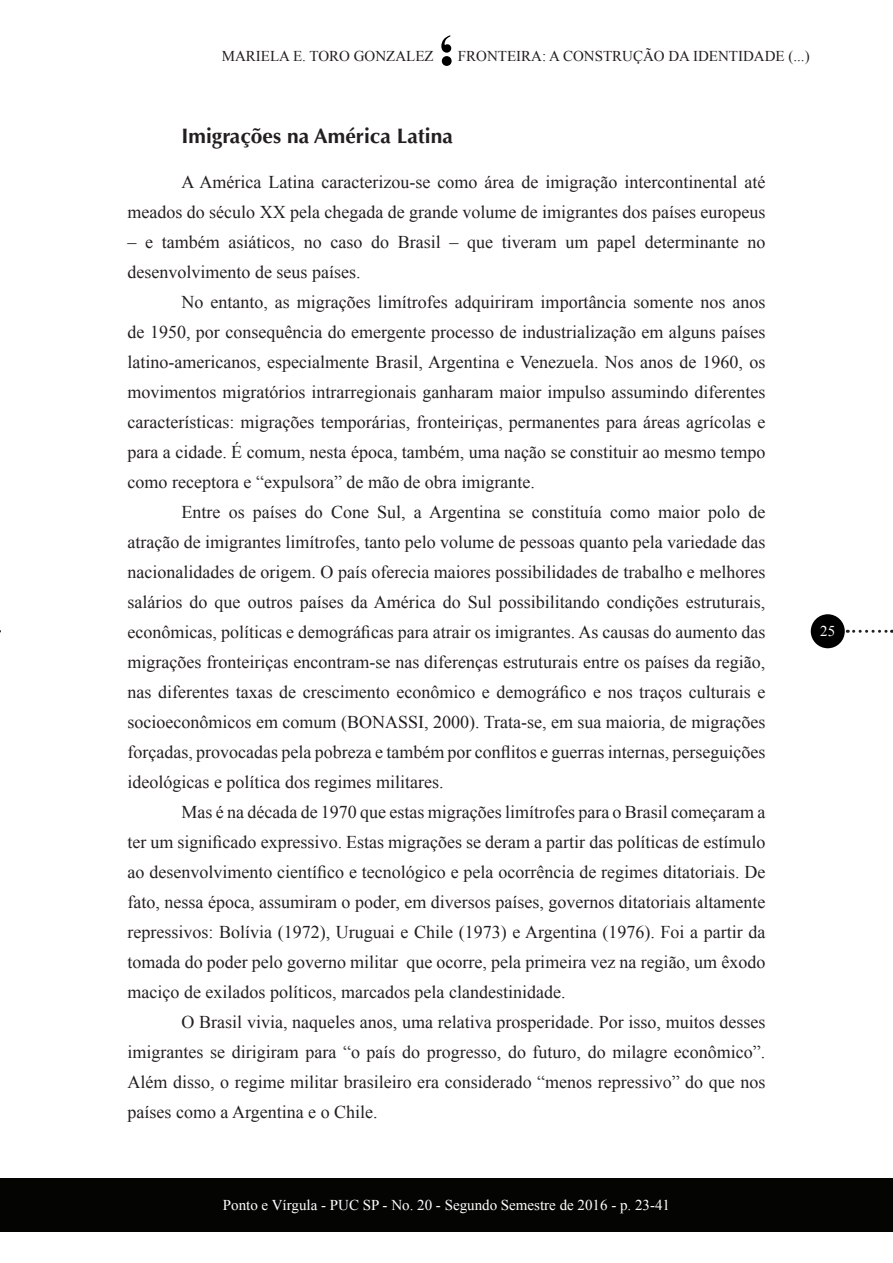
<style>
.page{position:relative;width:893px;height:1263px;background:#fff}
.page>*{position:absolute;margin:0;border:0;box-sizing:border-box;transform-origin:0 0}
.t1{font:700 21px "Optima";color:#231f20}
.t2{font:18px/30px "Times New Roman";color:#231f20;text-align:justify}
.t3{font:15px "Times New Roman";color:#231f20}
.t4{font:15px "Times New Roman";color:#fff}
</style>
<div class="page">
<svg style="left:441px;top:35px;width:11px;height:31px"></svg>
<div style="left:0;top:1178px;width:893px;height:54px;background:#040503"></div>
<div style="left:811px;top:614px;width:34px;height:34px;background:#000;border-radius:50%"></div>
<svg style="left:854px;top:630px;width:38px;height:3px"></svg>
<p class="t3" style="left:222px;top:46px;width:213px">MARIELA E. TORO GONZALEZ</p>
<p class="t3" style="left:458px;top:46px;width:353px">FRONTEIRA: A CONSTRUÇÃO DA IDENTIDADE (...)</p>
<p class="t1" style="left:182px;top:124px;width:273px">Imigrações na América Latina</p>
<p class="t2" style="left:128px;top:167px;width:639px;text-align:right">A América Latina caracterizou-se como área de imigração intercontinental até meados do século XX pela chegada de grande volume de imigrantes dos países europeus</p>
<p class="t2" style="left:128px;top:227px;width:639px">– e também asiáticos, no caso do Brasil – que tiveram um papel determinante no desenvolvimento de seus países.</p>
<p class="t2" style="left:128px;top:287px;width:639px;text-indent:54px">No entanto, as migrações limítrofes adquiriram importância somente nos anos de 1950, por consequência do emergente processo de industrialização em alguns países latino-americanos, especialmente Brasil, Argentina e Venezuela. Nos anos de 1960, os movimentos migratórios intrarregionais ganharam maior impulso assumindo diferentes características: migrações temporárias, fronteiriças, permanentes para áreas agrícolas e para a cidade. É comum, nesta época, também, uma nação se constituir ao mesmo tempo como receptora e “expulsora” de mão de obra imigrante.</p>
<p class="t2" style="left:128px;top:497px;width:639px;text-indent:54px">Entre os países do Cone Sul, a Argentina se constituía como maior polo de atração de imigrantes limítrofes, tanto pelo volume de pessoas quanto pela variedade das nacionalidades de origem. O país oferecia maiores possibilidades de trabalho e melhores salários do que outros países da América do Sul possibilitando condições estruturais, econômicas, políticas e demográficas para atrair os imigrantes. As causas do aumento das migrações fronteiriças encontram-se nas diferenças estruturais entre os países da região, nas diferentes taxas de crescimento econômico e demográfico e nos traços culturais e socioeconômicos em comum (BONASSI, 2000). Trata-se, em sua maioria, de migrações forçadas, provocadas pela pobreza e também por conflitos e guerras internas, perseguições ideológicas e política dos regimes militares.</p>
<p class="t2" style="left:128px;top:797px;width:639px;text-indent:54px">Mas é na década de 1970 que estas migrações limítrofes para o Brasil começaram a ter um significado expressivo. Estas migrações se deram a partir das políticas de estímulo ao desenvolvimento científico e tecnológico e pela ocorrência de regimes ditatoriais. De fato, nessa época, assumiram o poder, em diversos países, governos ditatoriais altamente repressivos: Bolívia (1972), Uruguai e Chile (1973) e Argentina (1976). Foi a partir da tomada do poder pelo governo militar que ocorre, pela primeira vez na região, um êxodo maciço de exilados políticos, marcados pela clandestinidade.</p>
<p class="t2" style="left:128px;top:1007px;width:639px;text-indent:54px">O Brasil vivia, naqueles anos, uma relativa prosperidade. Por isso, muitos desses imigrantes se dirigiram para “o país do progresso, do futuro, do milagre econômico”.<br>Além disso, o regime militar brasileiro era considerado “menos repressivo” do que nos países como a Argentina e o Chile.</p>
<p class="t4" style="left:820px;top:621px;width:16px">25</p>
<p class="t4" style="left:223px;top:1195px;width:449px">Ponto e Vírgula - PUC SP - No. 20 - Segundo Semestre de 2016 - p. 23-41</p>
</div>
